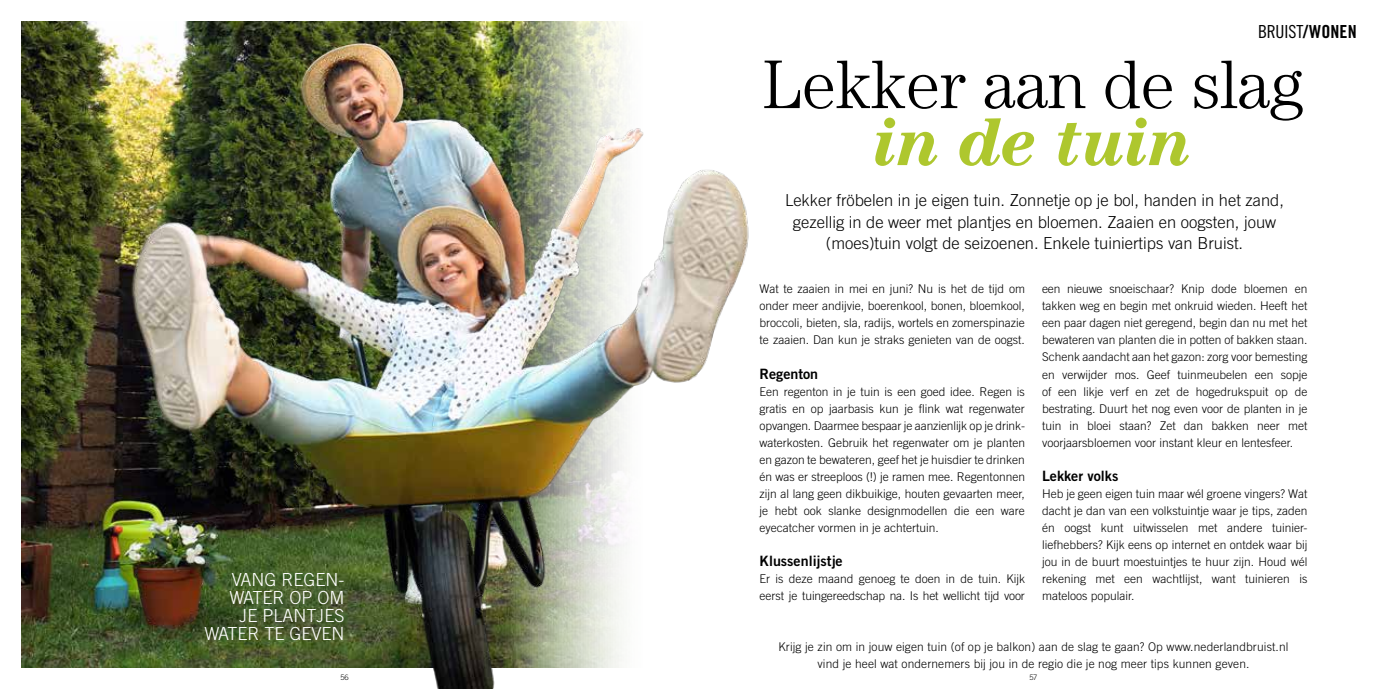
<style>
.page{position:relative;width:1378px;height:689px;background:#fff}
.page>*{position:absolute;margin:0;border:0;box-sizing:border-box;transform-origin:0 0}
.t1{font:300 69px "Century Std";letter-spacing:-.01em;color:#000}
.t2{font:italic 700 69px "Century Std";letter-spacing:-.01em;color:#aec72e}
.t3{font:300 18px/18px "Trade Gothic LT Std";color:#fff;text-align:right}
.t4{font:18px "Trade Gothic LT Std Cn 18";letter-spacing:-.01em;color:#000}
.t5{font:300 16.5px/21px "Trade Gothic LT Std";color:#000;text-align:center}
.t6{font:14.25px "Trade Gothic LT Std Bd 2";color:#000}
.t7{font:300 12px/17px "Trade Gothic LT Std";color:#000;text-align:justify}
.t8{font:300 7.5px "Trade Gothic LT Std";color:#000}
.s1{font-family:"Trade Gothic LT Std Bd Cn 20"}
</style>
<div class="page">
<img style="left:21px;top:21px;width:50px;height:647px">
<img style="left:71px;top:21px;width:678px;height:668px">
<h2 class="t3" style="left:204px;top:570px;width:142px">VANG REGEN-<br>WATER OP OM<br>JE PLANTJES<br>WATER TE GEVEN</h2>
<h2 class="t4" style="left:1258px;top:21px;width:100px">BRUIST<span class="s1">/WONEN</span></h2>
<h1 class="t1" style="left:762px;top:45px;width:543px">Lekker aan de slag</h1>
<h1 class="t2" style="left:874px;top:101px;width:320px">in de tuin</h1>
<h3 class="t5" style="left:785px;top:190px;width:500px">Lekker fröbelen in je eigen tuin. Zonnetje op je bol, handen in het zand, gezellig in de weer met plantjes en bloemen. Zaaien en oogsten, jouw (moes)tuin volgt de seizoenen. Enkele tuiniertips van Bruist.</h3>
<p class="t7" style="left:1042px;top:280px;width:267px">een nieuwe snoei schaar? Knip dode bloemen en takken weg en begin met onkruid wieden. Heeft het een paar dagen niet geregend, begin dan nu met het bewateren van planten die in potten of bakken staan.<br>Schenk aandacht aan het gazon: zorg voor bemesting en verwijder mos. Geef tuinmeubelen een sopje of een likje verf en zet de hogedrukspuit op de bestrating. Duurt het nog even voor de planten in je tuin in bloei staan? Zet dan bakken neer met voorjaarsbloemen voor instant kleur en lentesfeer.</p>
<p class="t6" style="left:1042px;top:467px;width:78px">Lekker volks</p>
<p class="t7" style="left:1042px;top:485px;width:267px">Heb je geen eigen tuin maar wél groene vingers? Wat dacht je dan van een volkstuintje waar je tips, zaden én oogst kunt uitwisselen met andere tuinier&shy;liefhebbers? Kijk eens op internet en ontdek waar bij jou in de buurt moestuintjes te huur zijn. Houd wél rekening met een wachtlijst, want tuinieren is mateloos populair.</p>
<p class="t7" style="left:759px;top:280px;width:267px">Wat te zaaien in mei en juni? Nu is het de tijd om onder meer andijvie, boerenkool, bonen, bloemkool, broccoli, bieten, sla, radijs, wortels en zomerspinazie te zaaien. Dan kun je straks genieten van de oogst.</p>
<p class="t6" style="left:759px;top:365px;width:60px">Regenton</p>
<p class="t7" style="left:759px;top:383px;width:267px">Een regenton in je tuin is een goed idee. Regen is gratis en op jaarbasis kun je flink wat regenwater opvangen. Daarmee bespaar je aanzienlijk op je drink&shy;waterkosten. Gebruik het regenwater om je planten en gazon te bewateren, geef het je huisdier te drinken én was er streeploos (!) je ramen mee. Regentonnen zijn al lang geen dikbuikige, houten gevaarten meer, je hebt ook slanke designmodellen die een ware eyecatcher vormen in je achtertuin.</p>
<p class="t6" style="left:759px;top:552px;width:85px">Klussenlijstje</p>
<p class="t7" style="left:759px;top:570px;width:267px">Er is deze maand genoeg te doen in de tuin. Kijk eerst je tuingereedschap na. Is het wellicht tijd voor</p>
<p class="t7" style="left:778px;top:638px;width:511px;text-align:center">Krijg je zin om in jouw eigen tuin (of op je balkon) aan de slag te gaan? Op www.nederlandbruist.nl vind je heel wat ondernemers bij jou in de regio die je nog meer tips kunnen geven.</p>
<p class="t8" style="left:340px;top:672px;width:10px">56</p>
<p class="t8" style="left:1029px;top:672px;width:9px">57</p>
</div>
